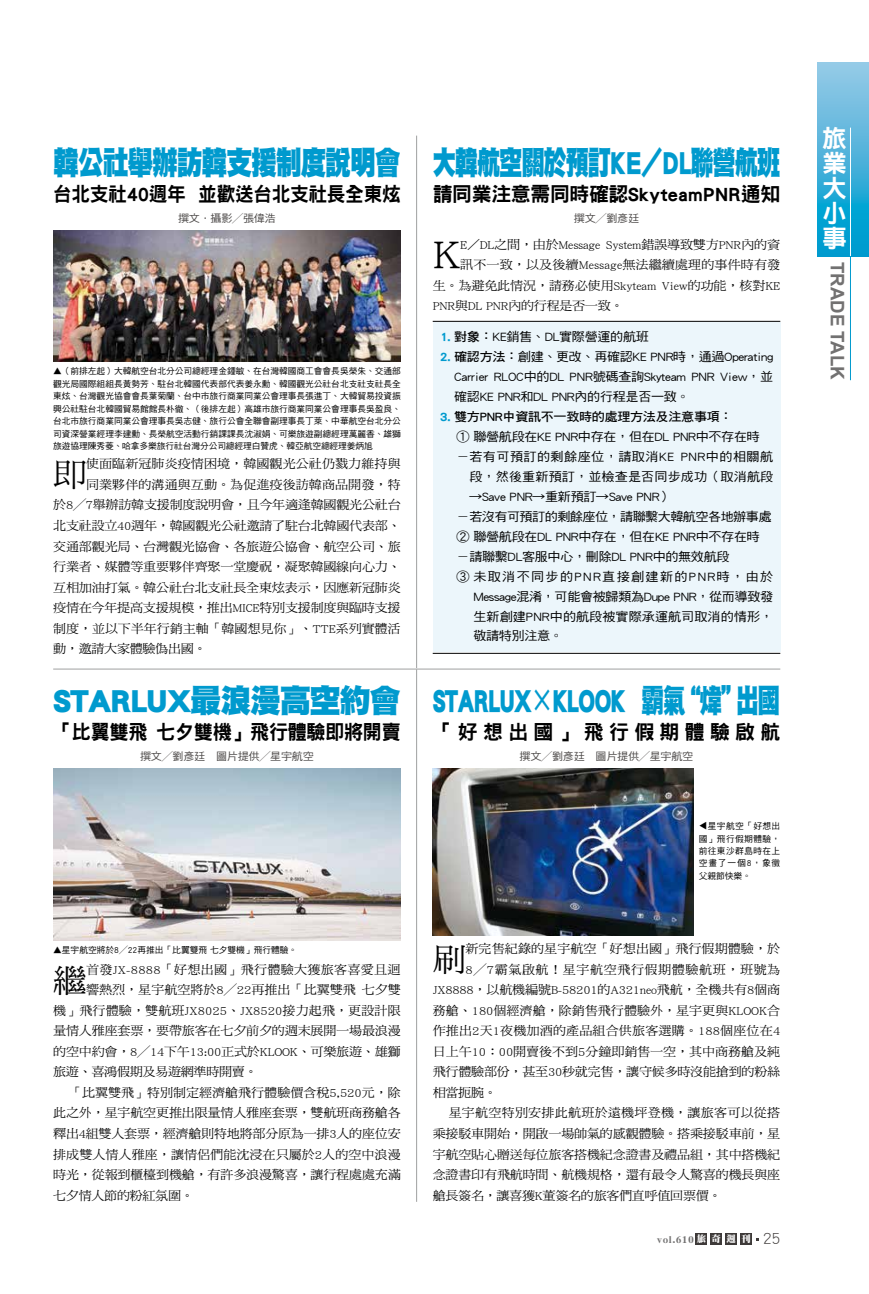
<style>
.page{position:relative;width:869px;height:1294px;background:#fff}
.page>*{position:absolute;margin:0;border:0;box-sizing:border-box;transform-origin:0 0}
.t1{font:43.62px "DF Ming Std W5";color:#000;scale:1.05 1}
.t2{font:32.38px "DF Hei Std W12";letter-spacing:-.05em;color:#009ace;scale:.7 1}
.t3{font:32.38px "DF Hei Std W12";letter-spacing:-.05em;color:#009ace;scale:.72 1}
.t4{font:32.38px "DF Hei Std W12";letter-spacing:-.05em;color:#009ace}
.t5{font:32.38px "DF Hei Std W12";letter-spacing:-.05em;color:#009ace;scale:.8 1}
.t6{font:32px "DF Ming Std W5";color:#000;scale:1.05 1}
.t7{font:24.88px/24.9px "DF Hei Std W9";color:#fff;text-align:justify}
.t8{font:19.88px "DF Hei Std W9";letter-spacing:-.02em;color:#000}
.t9{font:19.88px "DF Hei Std W9";letter-spacing:-.02em;color:#000;scale:.94 1}
.t10{font:19.88px "DF Hei Std W9";letter-spacing:-.02em;color:#000;scale:.96 1}
.t11{font:19.88px "DF Hei Std W9";letter-spacing:.265em;color:#000}
.t12{font:700 18.62px "Arial";color:#727171}
.t13{font:12.38px "DF Ming Std W5";letter-spacing:-.015em;color:#000;scale:1.05 1}
.t14{font:12.38px/19.9px "DF Hei Std W5";letter-spacing:-.025em;color:#000;text-align:justify;scale:1.05 1}
.t15{font:12.38px "DF Ming Std W5";letter-spacing:.005em;color:#000;scale:1.05 1}
.t16{font:12.38px "DF Ming Std W5";letter-spacing:.01em;color:#000;scale:1.05 1}
.t17{font:12.38px "DF Ming Std W5";letter-spacing:.02em;color:#000;scale:1.05 1}
.t18{font:12.38px "DF Hei Std W5";letter-spacing:.035em;color:#000;scale:1.05 1}
.t19{font:12.38px "DF Ming Std W5";letter-spacing:.015em;color:#000;scale:1.05 1}
.t20{font:12.38px "DF Hei Std W7";letter-spacing:-.025em;color:#000;scale:1.05 1}
.t21{font:12.38px "DF Hei Std W5";letter-spacing:.105em;color:#000;scale:1.05 1}
.t22{font:12.38px "DF Ming Std W5";letter-spacing:.04em;color:#000;scale:1.05 1}
.t23{font:12.38px "DF Hei Std W5";letter-spacing:.005em;color:#000;scale:1.05 1}
.t24{font:12.38px "DF Hei Std W5";letter-spacing:.01em;color:#000;scale:1.05 1}
.t25{font:10.62px "DF Hei Std W5";letter-spacing:-.025em;color:#4c4948;scale:1.05 1}
.t26{font:9.38px "DF Ya Song GB5 Std W9";letter-spacing:.1em;color:#727171}
.t27{font:8.75px/12.5px "DF Hei Std W5";color:#000;text-align:justify}
.s1{font-family:"DF Hei Std W9";color:#009ace}
.s2{font-family:"DF Hei Std W7"}
.s3{font-family:"DF Ming Std W5"}
.s4{font-family:"DF Ming Std W12";color:#fff}
.s5{font-family:"DF Hei Std W3";font-size:16.62px;color:#3e3a39}
</style>
<div class="page">
<div style="left:432px;top:322px;width:348px;height:330px;background:#ecf6fb"></div>
<img style="left:53px;top:230px;width:347px;height:131px">
<hr style="left:416px;top:669px;width:1px;height:532px;background:#9fa0a0">
<hr style="left:416px;top:136px;width:1px;height:532px;background:#9fa0a0">
<img style="left:432px;top:768px;width:261px;height:167px">
<img style="left:53px;top:768px;width:347px;height:172px">
<hr style="left:53px;top:668px;width:727px;height:1px;background:#9fa0a0">
<hr style="left:432px;top:321px;width:348px;height:1px;background:#000">
<hr style="left:432px;top:653px;width:348px;height:1px;background:#000">
<svg style="left:817px;top:62px;width:51px;height:194px;background:#4bb4db"></svg>
<hr style="left:849px;top:128px;width:1px;height:128px;background:#fff">
<hr style="left:849px;top:256px;width:1px;height:124px;background:#009ace">
<div style="left:695px;top:1232px;width:11px;height:12px;background:#3e3a39"></div>
<div style="left:710px;top:1232px;width:11px;height:12px;background:#3e3a39"></div>
<div style="left:725px;top:1232px;width:11px;height:12px;background:#3e3a39"></div>
<div style="left:740px;top:1232px;width:11px;height:12px;background:#3e3a39"></div>
<p class="t5" style="left:53px;top:145px;width:435px">韓公社舉辦訪韓支援制度說明會</p>
<p class="t9" style="left:53px;top:183px;width:371px">台北支社40週年 並歡送台北支社長全東炫</p>
<p class="t25" style="left:178px;top:212px;width:95px">撰文．攝影╱張偉浩</p>
<p class="t27" style="left:53px;top:365px;width:349px">▲（前排左起）大韓航空台北分公司總經理金鍾敏、在台灣韓國商工會會長吳榮朱、交通部觀光局國際組組長黃勢芳、駐台北韓國代表部代表姜永勳、韓國觀光公社台北支社支社長全東炫、台灣觀光協會會長葉菊蘭、台中市旅行商業同業公會理事長張進丁、大韓貿易投資振興公社駐台北韓國貿易館館長朴徹、（後排左起）高雄市旅行商業同業公會理事長吳盈良、台北市旅行商業同業公會理事長吳志健、旅行公會全聯會副理事長丁萊、中華航空台北分公司資深營業經理李建勳、長榮航空活動行銷課課長沈淑娟、可樂旅遊副總經理萬麗香、雄獅旅遊協理陳秀菱、哈拿多樂旅行社台灣分公司總經理白贊虎、韓亞航空總經理姜炳旭</p>
<p class="t6" style="left:53px;top:457px;width:34px">即</p>
<p class="t13" style="left:86px;top:457px;width:301px">使面臨新冠肺炎疫情困境，韓國觀光公社仍戮力維持與</p>
<p class="t13" style="left:86px;top:477px;width:301px">同業夥伴的溝通與互動。為促進疫後訪韓商品開發，特</p>
<p class="t13" style="left:53px;top:498px;width:332px">於8╱7舉辦訪韓支援制度說明會，且今年適逢韓國觀光公社台</p>
<p class="t13" style="left:53px;top:519px;width:332px">北支社設立40週年，韓國觀光公社邀請了駐台北韓國代表部、</p>
<p class="t13" style="left:53px;top:539px;width:332px">交通部觀光局、台灣觀光協會、各旅遊公協會、航空公司、旅</p>
<p class="t13" style="left:53px;top:560px;width:332px">行業者、媒體等重要夥伴齊聚一堂慶祝，凝聚韓國線向心力、</p>
<p class="t13" style="left:53px;top:580px;width:332px">互相加油打氣。韓公社台北支社長全東炫表示，因應新冠肺炎</p>
<p class="t13" style="left:53px;top:601px;width:332px">疫情在今年提高支援規模，推出MICE特別支援制度與臨時支援</p>
<p class="t13" style="left:53px;top:621px;width:332px">制度，並以下半年行銷主軸「韓國想見你」、TTE系列實體活</p>
<p class="t13" style="left:53px;top:642px;width:148px">動，邀請大家體驗偽出國。</p>
<p class="t4" style="left:53px;top:683px;width:349px">STARLUX最浪漫高空約會</p>
<p class="t10" style="left:53px;top:720px;width:363px">「比翼雙飛 七夕雙機」飛行體驗即將開賣</p>
<p class="t25" style="left:140px;top:750px;width:167px">撰文╱劉彥廷　圖片提供╱星宇航空</p>
<p class="t27" style="left:53px;top:943px;width:245px">▲星宇航空將於8╱22再推出「比翼雙飛 七夕雙機」飛行體驗。</p>
<p class="t6" style="left:53px;top:962px;width:34px">繼</p>
<p class="t17" style="left:86px;top:962px;width:301px">首發JX-8888「好想出國」飛行體驗大獲旅客喜愛且迴</p>
<p class="t13" style="left:86px;top:982px;width:301px">響熱烈，星宇航空將於8╱22再推出「比翼雙飛 七夕雙</p>
<p class="t15" style="left:53px;top:1003px;width:332px">機」飛行體驗，雙航班JX8025、JX8520接力起飛，更設計限</p>
<p class="t13" style="left:53px;top:1024px;width:332px">量情人雅座套票，要帶旅客在七夕前夕的週末展開一場最浪漫</p>
<p class="t13" style="left:53px;top:1044px;width:332px">的空中約會，8╱14下午13:00正式於KLOOK、可樂旅遊、雄獅</p>
<p class="t13" style="left:53px;top:1065px;width:196px">旅遊、喜鴻假期及易遊網準時開賣。</p>
<p class="t13" style="left:69px;top:1085px;width:317px">「比翼雙飛」特別制定經濟艙飛行體驗價含稅5,520元，除</p>
<p class="t13" style="left:53px;top:1106px;width:332px">此之外，星宇航空更推出限量情人雅座套票，雙航班商務艙各</p>
<p class="t13" style="left:53px;top:1126px;width:332px">釋出4組雙人套票，經濟艙則特地將部分原為一排3人的座位安</p>
<p class="t13" style="left:53px;top:1147px;width:332px">排成雙人情人雅座，讓情侶們能沈浸在只屬於2人的空中浪漫</p>
<p class="t13" style="left:53px;top:1167px;width:332px">時光，從報到櫃檯到機艙，有許多浪漫驚喜，讓行程處處充滿</p>
<p class="t13" style="left:53px;top:1188px;width:135px">七夕情人節的粉紅氛圍。</p>
<p class="t3" style="left:432px;top:145px;width:484px">大韓航空關於預訂KE／DL聯營航班</p>
<p class="t8" style="left:432px;top:183px;width:349px">請同業注意需同時確認SkyteamPNR通知</p>
<p class="t25" style="left:573px;top:212px;width:64px">撰文╱劉彥廷</p>
<p class="t1" style="left:432px;top:230px;width:29px">K</p>
<p class="t13" style="left:460px;top:237px;width:306px">E／DL之間，由於Message System錯誤導致雙方PNR內的資</p>
<p class="t15" style="left:460px;top:258px;width:306px">訊不一致，以及後續Message無法繼續處理的事件時有發</p>
<p class="t13" style="left:432px;top:278px;width:332px">生。為避免此情況，請務必使用Skyteam View的功能，核對KE</p>
<p class="t13" style="left:432px;top:299px;width:183px">PNR與DL PNR內的行程是否一致。</p>
<p class="t14" style="left:439px;top:327px;width:200px"><span class="s1">1.</span> <span class="s2">對象：</span>KE銷售、DL實際營運的航班</p>
<p class="t14" style="left:454px;top:347px;width:305px;text-indent:-14px"><span class="s1">2.</span> <span class="s2">確認方法：</span>創建、更改、再確認KE PNR時，通過Operating Carrier RLOC中的DL PNR號碼查詢Skyteam PNR View，並確認KE PNR和DL PNR內的行程是否一致。</p>
<p class="t20" style="left:439px;top:410px;width:280px"><span class="s1">3.</span> 雙方PNR中資訊不一致時的處理方法及注意事項：</p>
<p class="t14" style="left:439px;top:426px;width:306px">　 ① 聯營航段在KE PNR中存在，但在DL PNR中不存在時</p>
<p class="t18" style="left:439px;top:450px;width:319px">　 <span class="s3">－</span>若有可預訂的剩餘座位，請取消KE PNR中的相關航</p>
<p class="t24" style="left:469px;top:470px;width:291px">段，然後重新預訂，並檢查是否同步成功（取消航段</p>
<p class="t14" style="left:469px;top:486px;width:195px">→Save PNR→重新預訂→Save PNR）</p>
<p class="t14" style="left:439px;top:506px;width:317px">　 <span class="s3">－</span>若沒有可預訂的剩餘座位，請聯繫大韓航空各地辦事處</p>
<p class="t14" style="left:439px;top:526px;width:306px">　 ② 聯營航段在DL PNR中存在，但在KE PNR中不存在時</p>
<p class="t14" style="left:439px;top:546px;width:277px">　 <span class="s3">－</span>請聯繫DL客服中心，刪除DL PNR中的無效航段</p>
<p class="t21" style="left:439px;top:569px;width:319px">　 ③ 未取消不同步的PNR直接創建新的PNR時，由於</p>
<p class="t14" style="left:473px;top:586px;width:287px">Message混淆，可能會被歸類為Dupe PNR，從而導致發</p>
<p class="t23" style="left:473px;top:609px;width:287px">生新創建PNR中的航段被實際承運航司取消的情形，</p>
<p class="t14" style="left:473px;top:626px;width:87px">敬請特別注意。</p>
<p class="t2" style="left:432px;top:683px;width:498px">STARLUX<span class="s2">×</span>KLOOK 霸氣“煒”出國</p>
<p class="t11" style="left:432px;top:720px;width:349px">「好想出國」飛行假期體驗啟航</p>
<p class="t25" style="left:519px;top:750px;width:167px">撰文╱劉彥廷　圖片提供╱星宇航空</p>
<p class="t27" style="left:698px;top:819px;width:83px;text-indent:9px">星宇航空「好想出國」飛行假期體驗，前往東沙群島時在上空畫了一個8，象徵父親節快樂。</p>
<p class="t27" style="left:696px;top:830px;width:10px;rotate:-90deg">▲</p>
<p class="t6" style="left:432px;top:942px;width:34px">刷</p>
<p class="t13" style="left:465px;top:941px;width:301px">新完售紀錄的星宇航空「好想出國」飛行假期體驗，於</p>
<p class="t22" style="left:465px;top:962px;width:301px">8╱7霸氣啟航！星宇航空飛行假期體驗航班，班號為</p>
<p class="t13" style="left:432px;top:982px;width:332px">JX8888，以航機編號B-58201的A321neo飛航，全機共有8個商</p>
<p class="t13" style="left:432px;top:1003px;width:332px">務艙、180個經濟艙，除銷售飛行體驗外，星宇更與KLOOK合</p>
<p class="t16" style="left:432px;top:1024px;width:332px">作推出2天1夜機加酒的產品組合供旅客選購。188個座位在4</p>
<p class="t13" style="left:432px;top:1044px;width:332px">日上午10：00開賣後不到5分鐘即銷售一空，其中商務艙及純</p>
<p class="t13" style="left:432px;top:1065px;width:332px">飛行體驗部份，甚至30秒就完售，讓守候多時沒能搶到的粉絲</p>
<p class="t13" style="left:432px;top:1085px;width:63px">相當扼腕。</p>
<p class="t19" style="left:448px;top:1106px;width:317px">星宇航空特別安排此航班於遠機坪登機，讓旅客可以從搭</p>
<p class="t13" style="left:432px;top:1126px;width:332px">乘接駁車開始，開啟一場帥氣的感觀體驗。搭乘接駁車前，星</p>
<p class="t13" style="left:432px;top:1147px;width:332px">宇航空貼心贈送每位旅客搭機紀念證書及禮品組，其中搭機紀</p>
<p class="t13" style="left:432px;top:1167px;width:332px">念證書印有飛航時間、航機規格，還有最令人驚喜的機長與座</p>
<p class="t13" style="left:432px;top:1188px;width:276px">艙長簽名，讓喜獲K董簽名的旅客們直呼值回票價。</p>
<p class="t26" style="left:657px;top:1234px;width:125px">vol.610 <span class="s4">旅奇週刊</span> <span class="s5">25</span></p>
<h3 class="t7" style="left:821px;top:125px;width:25px">旅業大小事</h3>
<h3 class="t12" style="left:849px;top:262px;width:119px;rotate:90deg">TRADE TALK</h3>
</div>
